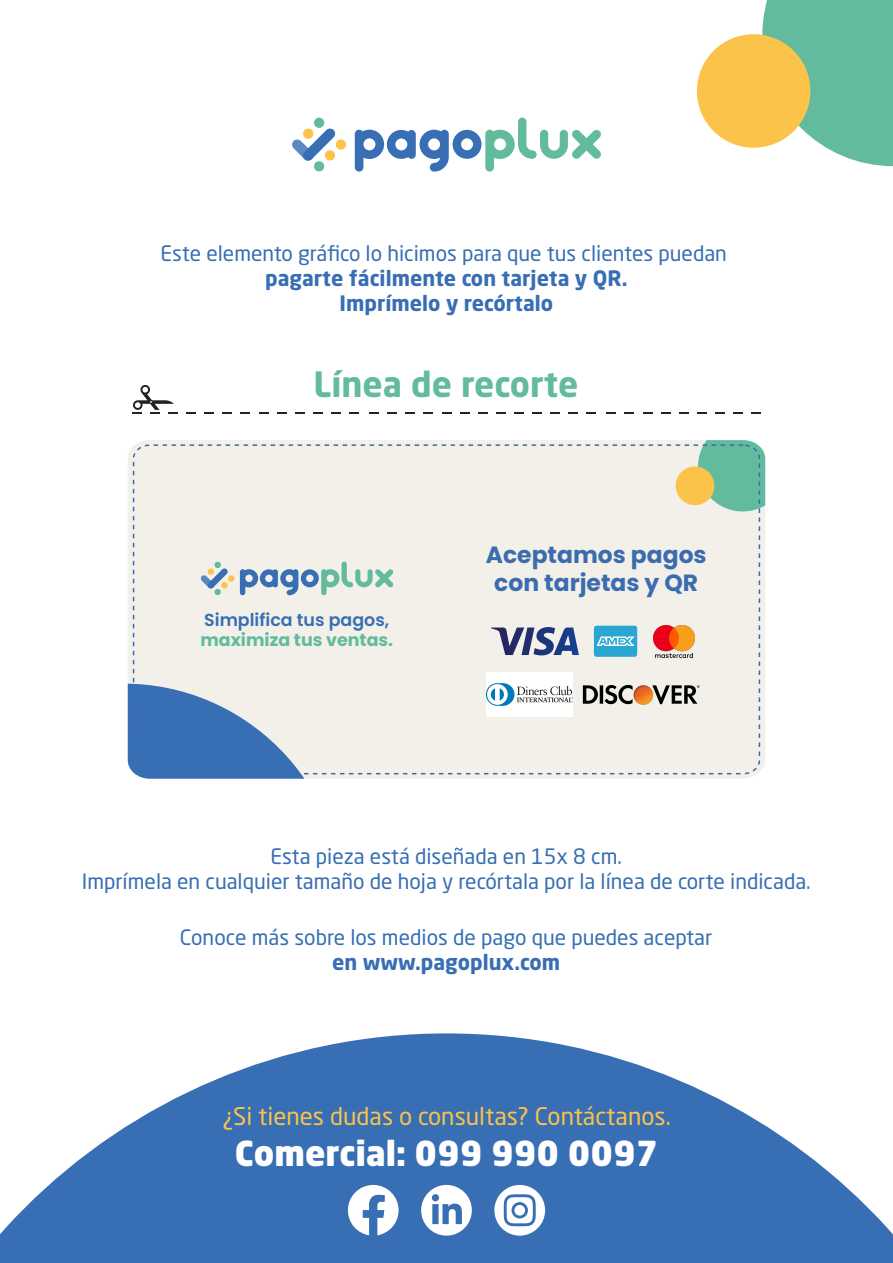
<style>
.page{position:relative;width:893px;height:1263px;background:#fff}
.page>*{position:absolute;margin:0;border:0;box-sizing:border-box;transform-origin:0 0}
.t1{font:700 34.5px "Neo Sans Std";color:#62bb9c}
.t2{font:900 34.05px "Neo Sans Std";color:#fff}
.t3{font:24px "Neo Sans Std";color:#fbc34a}
.t4{font:700 23.4px/28.2px "Poppins";color:#3a6cae;text-align:center}
.t5{font:21px/25.2px "Neo Sans Std";color:#376eb4;text-align:center}
.t6{font:700 21px/25.2px "Neo Sans Std";color:#376eb4;text-align:center}
.t7{font:600 17.4px "Poppins";color:#376eb4}
.t8{font:700 17.4px "Poppins";color:#62bb9c}
</style>
<div class="page">
<svg style="left:0;top:1033px;width:893px;height:230px;fill:#376eb4"></svg>
<svg style="left:697px;top:0;width:196px;height:166px"></svg>
<svg style="left:355px;top:118px;width:246px;height:54px"></svg>
<svg style="left:292px;top:117px;width:54px;height:55px"></svg>
<svg style="left:205px;top:412px;width:9px;height:2px"></svg>
<svg style="left:349px;top:412px;width:9px;height:2px"></svg>
<svg style="left:223px;top:412px;width:9px;height:2px"></svg>
<svg style="left:187px;top:412px;width:9px;height:2px"></svg>
<svg style="left:241px;top:412px;width:9px;height:2px"></svg>
<svg style="left:331px;top:412px;width:9px;height:2px"></svg>
<svg style="left:313px;top:412px;width:9px;height:2px"></svg>
<svg style="left:295px;top:412px;width:9px;height:2px"></svg>
<svg style="left:259px;top:412px;width:9px;height:2px"></svg>
<svg style="left:277px;top:412px;width:9px;height:2px"></svg>
<svg style="left:133px;top:385px;width:45px;height:29px"></svg>
<svg style="left:388px;top:412px;width:9px;height:2px"></svg>
<svg style="left:442px;top:412px;width:9px;height:2px"></svg>
<svg style="left:586px;top:412px;width:9px;height:2px"></svg>
<svg style="left:460px;top:412px;width:9px;height:2px"></svg>
<svg style="left:424px;top:412px;width:9px;height:2px"></svg>
<svg style="left:406px;top:412px;width:9px;height:2px"></svg>
<svg style="left:478px;top:412px;width:9px;height:2px"></svg>
<svg style="left:568px;top:412px;width:9px;height:2px"></svg>
<svg style="left:550px;top:412px;width:9px;height:2px"></svg>
<svg style="left:532px;top:412px;width:9px;height:2px"></svg>
<svg style="left:496px;top:412px;width:9px;height:2px"></svg>
<svg style="left:514px;top:412px;width:9px;height:2px"></svg>
<svg style="left:370px;top:412px;width:9px;height:2px"></svg>
<svg style="left:625px;top:412px;width:9px;height:2px"></svg>
<svg style="left:679px;top:412px;width:9px;height:2px"></svg>
<svg style="left:697px;top:412px;width:9px;height:2px"></svg>
<svg style="left:661px;top:412px;width:9px;height:2px"></svg>
<svg style="left:643px;top:412px;width:9px;height:2px"></svg>
<svg style="left:715px;top:412px;width:9px;height:2px"></svg>
<svg style="left:733px;top:412px;width:9px;height:2px"></svg>
<svg style="left:751px;top:412px;width:9px;height:2px"></svg>
<svg style="left:607px;top:412px;width:9px;height:2px"></svg>
<div style="left:494px;top:1185px;width:51px;height:50px;background:#fff;border-radius:50%"></div>
<svg style="left:504px;top:1194px;width:32px;height:32px"></svg>
<div style="left:421px;top:1185px;width:51px;height:50px;background:#fff;border-radius:50%"></div>
<svg style="left:432px;top:1203px;width:30px;height:21px"></svg>
<div style="left:432px;top:1194px;width:7px;height:7px;background:#376eb4;border-radius:50%"></div>
<svg style="left:348px;top:1185px;width:51px;height:50px"></svg>
<svg style="left:128px;top:440px;width:637px;height:338px;background:#efede9"></svg>
<svg style="left:674px;top:440px;width:91px;height:71px"></svg>
<svg style="left:128px;top:684px;width:215px;height:95px;background:#5f8ac0"></svg>
<svg style="left:133px;top:444px;width:627px;height:330px;background:#e0e2e0"></svg>
<p class="t5" style="left:161px;top:240px;width:568px">Este elemento gráfico lo hicimos para que tus clientes puedan</p>
<p class="t6" style="left:265px;top:265px;width:364px">pagarte fácilmente con tarjeta y QR.<br>Imprímelo y recórtalo</p>
<h1 class="t1" style="left:314px;top:362px;width:266px">Línea de recorte</h1>
<p class="t7" style="left:204px;top:609px;width:187px">Simplifica tus pagos,</p>
<p class="t8" style="left:200px;top:630px;width:194px">maximiza tus ventas.</p>
<p class="t4" style="left:486px;top:540px;width:222px">Aceptamos pagos con tarjetas y QR</p>
<p class="t5" style="left:82px;top:843px;width:730px">Esta pieza está diseñada en 15x 8 cm.<br>Imprímela en cualquier tamaño de hoja y recórtala por la línea de corte indicada.</p>
<p class="t5" style="left:180px;top:924px;width:534px">Conoce más sobre los medios de pago que puedes aceptar</p>
<p class="t6" style="left:332px;top:949px;width:230px">en www.pagoplux.com</p>
<p class="t3" style="left:222px;top:1102px;width:450px">¿Si tienes dudas o consultas? Contáctanos.</p>
<h2 class="t2" style="left:235px;top:1131px;width:425px">Comercial: 099 990 0097</h2>
</div>
